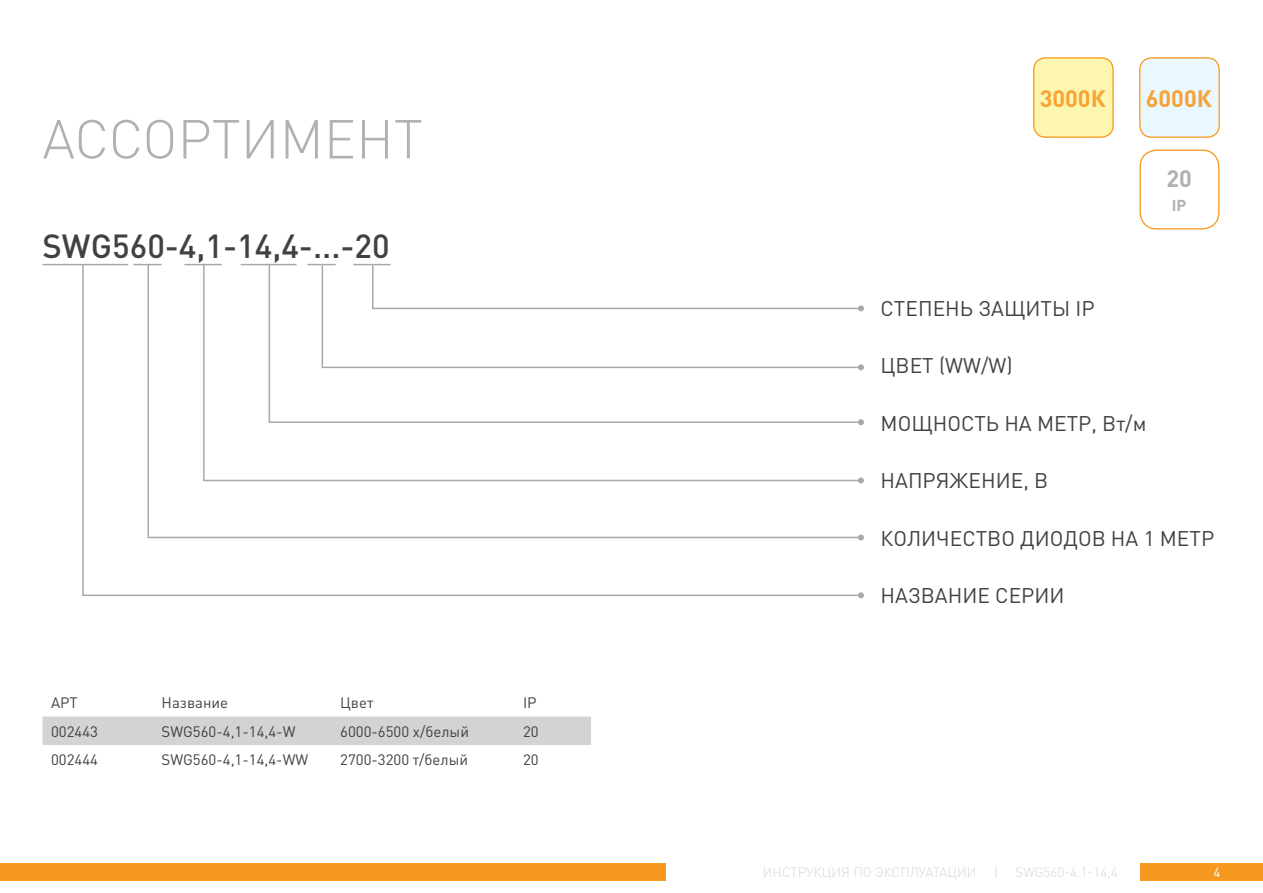
<style>
.page{position:relative;width:1263px;height:893px;background:#fff}
.page>*{position:absolute;margin:0;border:0;box-sizing:border-box;transform-origin:0 0}
.t1{font:300 54px "DIN Pro";color:#afb1b4}
.t2{font:500 33px "DIN Pro";color:#414042}
.t3{font:700 23.55px "DIN Pro";color:#f8a335}
.t4{font:700 23.55px "DIN Pro";color:#afb1b4}
.t5{font:21px "DIN Pro";color:#414042}
.t6{font:700 15.6px "DIN Pro";color:#afb1b4}
.t7{font:15px "DIN Pro";color:#414042}
.t8{font:300 13.5px "DIN Pro";color:#d5d7d8}
.t9{font:13.5px "DIN Pro";color:#fff}
</style>
<div class="page">
<div style="left:1140px;top:863px;width:123px;height:17px;background:#f7991f"></div>
<div style="left:0;top:863px;width:665px;height:17px;background:#f7991f"></div>
<hr style="left:43px;top:264px;width:85px;height:1px;background:#a7a9ac">
<svg style="left:81px;top:263px;width:781px;height:333px"></svg>
<svg style="left:858px;top:592px;width:6px;height:6px"></svg>
<svg style="left:147px;top:263px;width:715px;height:276px"></svg>
<svg style="left:858px;top:534px;width:6px;height:6px"></svg>
<svg style="left:202px;top:263px;width:660px;height:219px"></svg>
<svg style="left:858px;top:477px;width:6px;height:6px"></svg>
<svg style="left:268px;top:263px;width:594px;height:161px"></svg>
<svg style="left:858px;top:419px;width:6px;height:6px"></svg>
<svg style="left:321px;top:264px;width:541px;height:105px"></svg>
<svg style="left:858px;top:364px;width:6px;height:6px"></svg>
<svg style="left:371px;top:264px;width:493px;height:47px"></svg>
<div style="left:43px;top:716px;width:548px;height:29px;background:#d1d3d4"></div>
<div style="left:1034px;top:58px;width:79px;height:79px;background:#fcf6b0;border-radius:12px"></div>
<div style="left:1033px;top:57px;width:81px;height:81px;border:1px solid #f7991f;border-radius:12px"></div>
<div style="left:1140px;top:58px;width:79px;height:79px;background:#e9f7fe;border-radius:12px"></div>
<div style="left:1139px;top:57px;width:81px;height:81px;border:1px solid #f7991f;border-radius:12px"></div>
<div style="left:1139px;top:150px;width:80px;height:80px;border:1px solid #f7991f;border-radius:17px"></div>
<h1 class="t1" style="left:43px;top:102px;width:382px">АССОРТИМЕНТ</h1>
<h2 class="t2" style="left:43px;top:224px;width:349px">SWG560-4,1-14,4-...-20</h2>
<p class="t7" style="left:51px;top:692px;width:28px">АРТ</p>
<p class="t7" style="left:162px;top:692px;width:68px">Название</p>
<p class="t7" style="left:340px;top:692px;width:35px">Цвет</p>
<p class="t7" style="left:523px;top:692px;width:15px">IP</p>
<p class="t7" style="left:51px;top:721px;width:48px">002443</p>
<p class="t7" style="left:162px;top:721px;width:135px">SWG560-4,1-14,4-W</p>
<p class="t7" style="left:340px;top:721px;width:130px">6000-6500 х/белый</p>
<p class="t7" style="left:523px;top:721px;width:17px">20</p>
<p class="t7" style="left:51px;top:749px;width:48px">002444</p>
<p class="t7" style="left:162px;top:749px;width:148px">SWG560-4,1-14,4-WW</p>
<p class="t7" style="left:340px;top:749px;width:129px">2700-3200 т/белый</p>
<p class="t7" style="left:523px;top:749px;width:17px">20</p>
<h3 class="t3" style="left:1040px;top:82px;width:68px">3000К</h3>
<h3 class="t3" style="left:1146px;top:82px;width:68px">6000К</h3>
<h3 class="t4" style="left:1166px;top:162px;width:27px">20</h3>
<p class="t6" style="left:1172px;top:194px;width:16px">IP</p>
<h3 class="t5" style="left:880px;top:294px;width:216px">СТЕПЕНЬ ЗАЩИТЫ IP</h3>
<h3 class="t5" style="left:880px;top:351px;width:134px">ЦВЕТ (WW/W)</h3>
<h3 class="t5" style="left:880px;top:409px;width:267px">МОЩНОСТЬ НА МЕТР, Вт/м</h3>
<h3 class="t5" style="left:880px;top:466px;width:169px">НАПРЯЖЕНИЕ, В</h3>
<h3 class="t5" style="left:880px;top:524px;width:335px">КОЛИЧЕСТВО ДИОДОВ НА 1 МЕТР</h3>
<h3 class="t5" style="left:880px;top:581px;width:186px">НАЗВАНИЕ СЕРИИ</h3>
<p class="t8" style="left:763px;top:863px;width:215px">ИНСТРУКЦИЯ ПО ЭКСПЛУАТАЦИИ</p>
<p class="t8" style="left:994px;top:863px;width:6px">|</p>
<p class="t8" style="left:1015px;top:863px;width:104px">SWG560-4.1-14,4</p>
<p class="t9" style="left:1213px;top:863px;width:9px">4</p>
</div>
